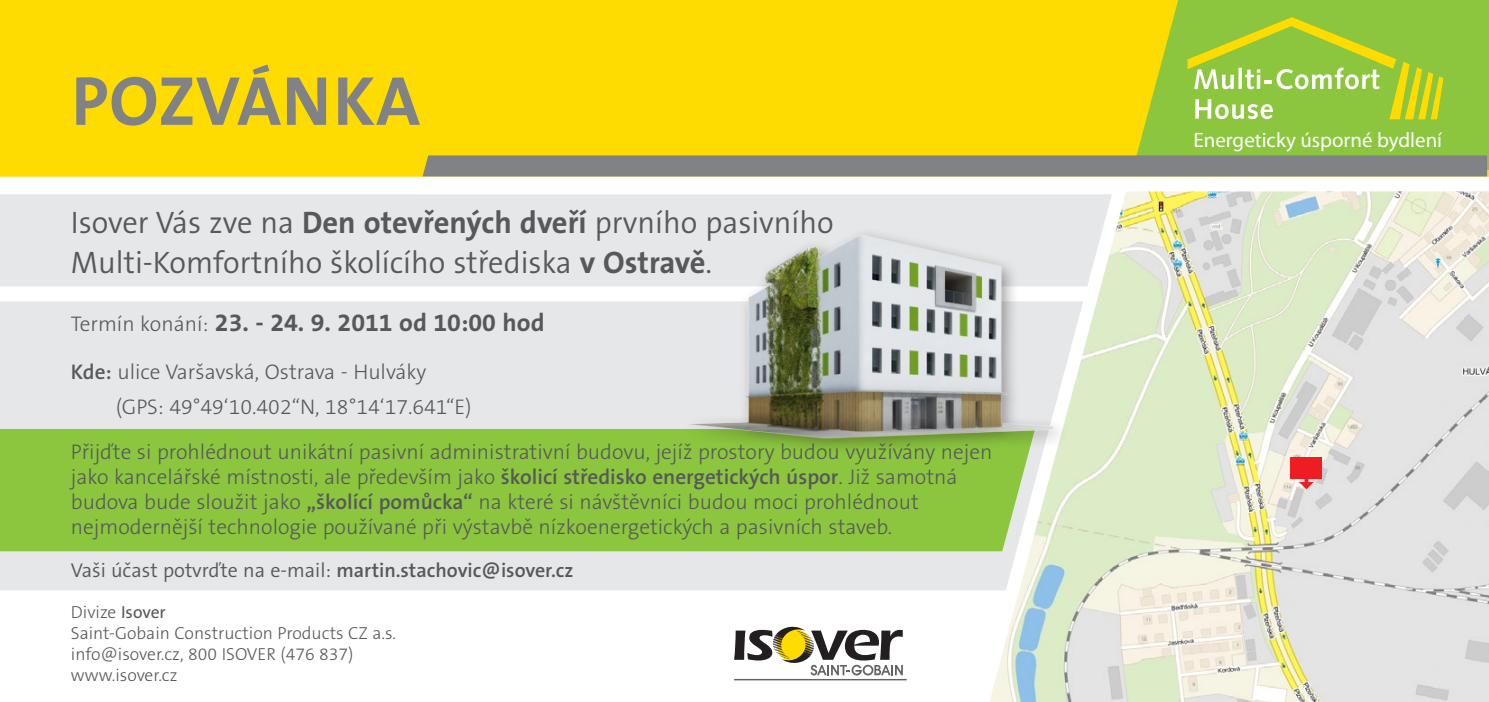
<style>
.page{position:relative;width:1489px;height:702px;background:#fff}
.page>*{position:absolute;margin:0;border:0;box-sizing:border-box;transform-origin:0 0}
.t1{font:700 70px "The Sans B W7";letter-spacing:.01em;color:#808285}
.t2{font:300 31.25px/40px "The Sans B W4";color:#57585a}
.t3{font:700 25px "The Sans B W7";color:#57585a}
.t4{font:300 21.25px/25px "The Sans B W3";color:#57585a}
.t5{font:21px "Myriad Pro";color:#fff}
.t6{font:300 20px "The Sans B W4";color:#57585a}
.t7{font:300 17.5px/21px "The Sans B W3";color:#57585a}
.s1{font-family:"The Sans B W7";font-weight:700}
.s2{font-family:"The Sans B W3";font-weight:300;font-size:21.25px}
.s3{font-family:"The Sans B W6";font-weight:600}
.s4{font-family:"The Sans B W5 Plain";font-weight:400}
</style>
<div class="page">
<div style="left:0;top:194px;width:989px;height:396px;background:#e6e7e9"></div>
<div style="left:0;top:0;width:1488px;height:177px;background:#ffdc01"></div>
<svg style="left:1136px;top:0;width:352px;height:170px;background:#98c836"></svg>
<svg style="left:422px;top:155px;width:1064px;height:22px;background:#848682"></svg>
<svg style="left:1186px;top:17px;width:257px;height:102px;background:#a2cc44"></svg>
<div style="left:0;top:286px;width:1093px;height:15px;background:#fff"></div>
<hr style="left:734px;top:679px;width:172px;height:1px;background:#636366">
<svg style="left:734px;top:626px;width:168px;height:49px"></svg>
<div style="left:0;top:429px;width:989px;height:122px;background:#8bc63e"></div>
<img style="left:989px;top:191px;width:499px;height:511px">
<div style="left:675px;top:226px;width:415px;height:260px;background:#231f20;opacity:.4"></div>
<img style="left:673px;top:226px;width:379px;height:221px">
<div style="left:1290px;top:457px;width:31px;height:21px;background:#ee1d23"></div>
<svg style="left:1298px;top:482px;width:15px;height:7px"></svg>
<hr style="left:1304px;top:468px;width:4px;height:19px;background:#ee1d23">
<h1 class="t1" style="left:71px;top:56px;width:350px">Pozvánka</h1>
<h2 class="t2" style="left:71px;top:203px;width:764px">Isover Vás zve na <span class="s1">Den otevřených dveří</span> prvního pasivního<br>Multi-Komfortního školícího střediska <span class="s1">v Ostravě</span>.</h2>
<p class="t3" style="left:71px;top:306px;width:475px"><span class="s2">Termín konání:</span> 23. - 24. 9. 2011 od 10:00 hod</p>
<p class="t4" style="left:116px;top:355px;width:357px;line-height:34.2px;text-indent:-45px"><span class="s3">Kde:</span> ulice Varšavská, Ostrava - Hulváky (GPS: 49°49‘10.402“N, 18°14‘17.641“E)</p>
<p class="t4" style="left:71px;top:439px;width:922px">Přijďte si prohlédnout unikátní pasivní administrativní budovu, jejíž prostory budou využívány nejen jako kancelářské místnosti, ale především jako <span class="s3">školicí středisko energetických úspor</span>. Již samotná budova bude sloužit jako <span class="s3">„školící pomůcka“</span> na které si návštěvníci budou moci prohlédnout nejmodernější technologie používané při výstavbě nízkoenergetických a pasivních staveb.</p>
<p class="t6" style="left:71px;top:557px;width:504px">Vaši účast potvrďte na e-mail: <span class="s3">martin.stachovic@isover.cz</span></p>
<p class="t7" style="left:71px;top:601px;width:327px">Divize <span class="s4">Isover<br></span>Saint-Gobain Construction Products CZ a.s. info@isover.cz, 800 ISOVER (476 837) www.isover.cz</p>
<p class="t5" style="left:1193px;top:127px;width:250px">Energeticky úsporné bydlení</p>
</div>
